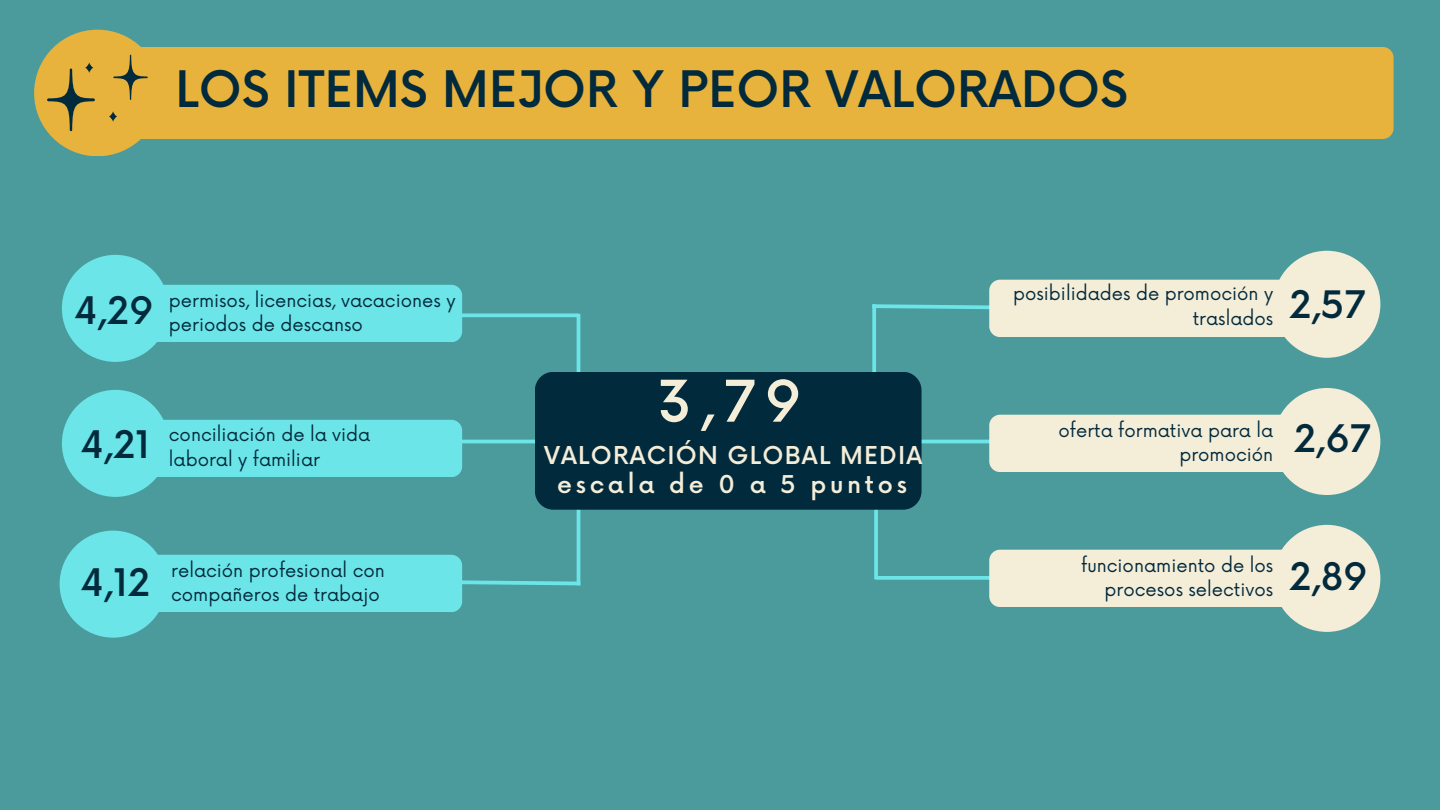
<style>
.page{position:relative;width:1440px;height:810px;background:#4b9b9d}
.page>*{position:absolute;margin:0;border:0;box-sizing:border-box;transform-origin:0 0}
.t1{font:500 56px "Now";color:#f4edd8}
.t2{font:500 49px "Now";color:#022a3d}
.t3{font:500 37px "Now";color:#022a3d}
.t4{font:500 24px/28.5px "Now";letter-spacing:.05em;color:#f4edd8;text-align:center}
.t5{font:18px/24.8px "Now";color:#022a3d;text-align:right}
</style>
<div class="page">
<svg style="left:462px;top:578px;width:119px;height:9px"></svg>
<hr style="left:577px;top:450px;width:3px;height:135px;background:#6ce5e8">
<svg style="left:876px;top:304px;width:113px;height:6px"></svg>
<svg style="left:872px;top:304px;width:4px;height:68px"></svg>
<hr style="left:430px;top:440px;width:592px;height:3px;background:#6ce5e8">
<svg style="left:462px;top:313px;width:117px;height:4px"></svg>
<hr style="left:577px;top:314px;width:3px;height:106px;background:#6ce5e8">
<svg style="left:876px;top:576px;width:113px;height:4px"></svg>
<svg style="left:874px;top:510px;width:4px;height:69px"></svg>
<div style="left:535px;top:372px;width:387px;height:138px;background:#022a3d;border-radius:19px"></div>
<div style="left:989px;top:280px;width:328px;height:57px;background:#f4edd8;border-radius:11px"></div>
<div style="left:989px;top:415px;width:328px;height:57px;background:#f4edd8;border-radius:11px"></div>
<div style="left:989px;top:550px;width:328px;height:57px;background:#f4edd8;border-radius:11px"></div>
<div style="left:134px;top:285px;width:328px;height:57px;background:#6ce5e8;border-radius:11px"></div>
<div style="left:134px;top:420px;width:328px;height:57px;background:#6ce5e8;border-radius:11px"></div>
<div style="left:134px;top:555px;width:328px;height:57px;background:#6ce5e8;border-radius:11px"></div>
<div style="left:34px;top:30px;width:127px;height:126px;background:#e8b33c;border-radius:50%"></div>
<div style="left:121px;top:47px;width:1273px;height:92px;background:#e8b33c;border-radius:11px"></div>
<div style="left:62px;top:255px;width:107px;height:107px;background:#6ce5e8;border-radius:50%"></div>
<div style="left:62px;top:390px;width:107px;height:107px;background:#6ce5e8;border-radius:50%"></div>
<div style="left:60px;top:531px;width:107px;height:107px;background:#6ce5e8;border-radius:50%"></div>
<div style="left:1273px;top:251px;width:107px;height:107px;background:#f4edd8;border-radius:50%"></div>
<div style="left:1273px;top:388px;width:107px;height:107px;background:#f4edd8;border-radius:50%"></div>
<div style="left:1273px;top:525px;width:107px;height:107px;background:#f4edd8;border-radius:50%"></div>
<svg style="left:47px;top:69px;width:48px;height:62px"></svg>
<svg style="left:113px;top:55px;width:35px;height:45px"></svg>
<svg style="left:109px;top:111px;width:8px;height:11px"></svg>
<svg style="left:85px;top:62px;width:8px;height:11px"></svg>
<h2 class="t2" style="left:175px;top:63px;width:954px">LOS ITEMS MEJOR Y PEOR VALORADOS</h2>
<h2 class="t3" style="left:74px;top:291px;width:81px">4,29</h2>
<h2 class="t5" style="left:169px;top:289px;width:288px;text-align:left">permisos, licencias, vacaciones y periodos de descanso</h2>
<p class="t3" style="left:81px;top:425px;width:71px">4,21</p>
<p class="t5" style="left:169px;top:423px;width:203px;text-align:left">conciliación de la vida laboral y familiar</p>
<p class="t3" style="left:81px;top:563px;width:71px">4,12</p>
<p class="t5" style="left:171px;top:559px;width:215px;text-align:left">relación profesional con compañeros de trabajo</p>
<h1 class="t1" style="left:657px;top:371px;width:146px">3,79</h1>
<h3 class="t4" style="left:544px;top:443px;width:380px">VALORACIÓN GLOBAL MEDIA escala de 0 a 5 puntos</h3>
<p class="t5" style="left:1013px;top:282px;width:262px">posibilidades de promoción y traslados</p>
<h2 class="t3" style="left:1290px;top:285px;width:77px">2,57</h2>
<h1 class="t5" style="left:1058px;top:419px;width:216px">oferta formativa para la promoción</h1>
<h2 class="t3" style="left:1294px;top:419px;width:79px">2,67</h2>
<h2 class="t5" style="left:1081px;top:554px;width:194px">funcionamiento de los procesos selectivos</h2>
<p class="t3" style="left:1290px;top:557px;width:79px">2,89</p>
</div>
